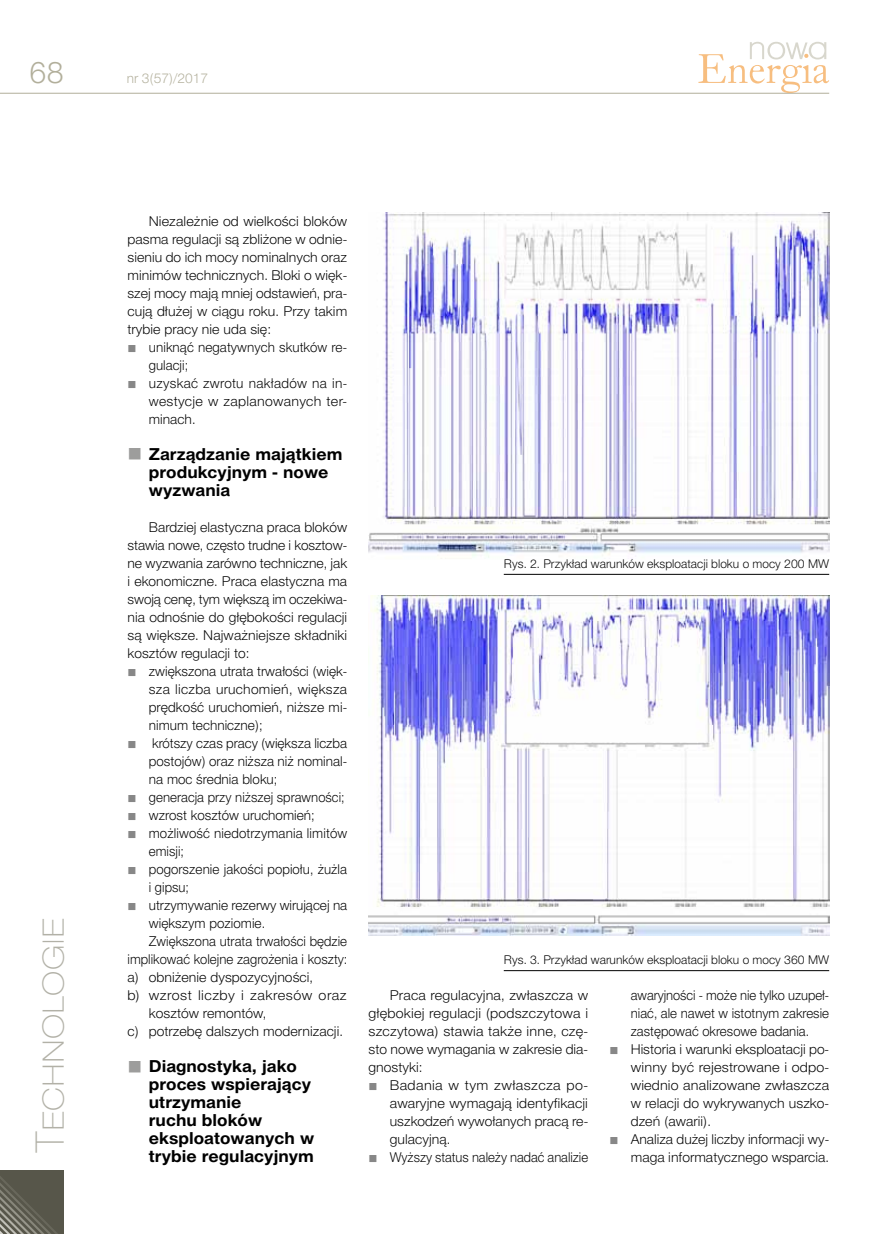
<style>
.page{position:relative;width:893px;height:1234px;background:#fff}
.page>*{position:absolute;margin:0;border:0;box-sizing:border-box;transform-origin:0 0}
.t1{font:39px "Switzer EFN Thin";color:#b2b1a7}
.t2{font:30px "Switzer EFN Light";color:#b2af9b}
.t3{font:700 16.5px/18px "Switzer EFN";color:#000;scale:1.04 1}
.t4{font:13.5px/18px "Switzer EFN Light";color:#000}
.t5{font:13.5px/18px "Switzer EFN Light";color:#000;scale:.96 1}
.t6{font:13.5px/18px "Switzer EFN Light";color:#000;text-align:justify;scale:1.05 1}
.t7{font:13.5px/18px "Switzer EFN Light";color:#000;text-align:justify;scale:1.06 1}
.t8{font:13.5px/18px "Switzer EFN Light";color:#000;scale:1.07 1}
.t9{font:13.5px "Switzer EFN Light";color:#000;scale:1.04 1}
.t10{font:13.5px "Switzer EFN Light";letter-spacing:.02em;color:#000}
.t11{font:13.5px "Switzer EFN Light";letter-spacing:.03em;color:#000;scale:1.07 1}
.t12{font:13.5px "Switzer EFN Light";color:#b2af9b}
.t13{font:12px "Switzer EFN Light";color:#000}
</style>
<div class="page">
<hr style="left:0;top:93px;width:829px;height:1px;background:#b2af9b">
<svg style="left:698px;top:42px;width:131px;height:51px"></svg>
<svg style="left:0;top:1170px;width:64px;height:63px;background:#605f53"></svg>
<img style="left:369px;top:213px;width:460px;height:346px">
<hr style="left:504px;top:574px;width:325px;height:1px;background:#000">
<img style="left:369px;top:595px;width:460px;height:340px">
<hr style="left:504px;top:970px;width:325px;height:1px;background:#000">
<h2 class="t2" style="left:30px;top:55px;width:36px">68</h2>
<p class="t12" style="left:127px;top:70px;width:83px">nr 3(57)/2017</p>
<h1 class="t1" style="left:28px;top:1152px;width:237px;rotate:-90deg">Technologie</h1>
<p class="t6" style="left:128px;top:211px;width:211px;text-indent:21px">Niezależnie od wielkości bloków pasma regulacji są zbliżone w odnie&shy;sieniu do ich mocy nominalnych oraz minimów technicznych. Bloki o więk&shy;szej mocy mają mniej odstawień, pra&shy;cują dłużej w ciągu roku. Przy takim trybie pracy nie uda się:</p>
<p class="t4" style="left:149px;top:337px;width:200px">uniknąć negatywnych skutków re&shy;gulacji;<br>uzyskać zwrotu nakładów na in&shy;westycje w zaplanowanych ter&shy;minach.</p>
<p class="t3" style="left:149px;top:444px;width:188px">Zarządzanie majątkiem produkcyjnym - nowe wyzwania</p>
<p class="t4" style="left:128px;top:517px;width:221px;text-align:justify;text-indent:21px">Bardziej elastyczna praca bloków stawia nowe, często trudne i kosztow&shy;ne wyzwania zarówno techniczne, jak i ekonomiczne. Praca elastyczna ma swoją cenę, tym większą im oczekiwa&shy;nia odnośnie do głębokości regulacji są większe. Najważniejsze składniki kosztów regulacji to:</p>
<p class="t4" style="left:149px;top:661px;width:200px">zwiększona utrata trwałości (więk-</p>
<p class="t10" style="left:149px;top:681px;width:200px">sza liczba uruchomień, większa</p>
<p class="t4" style="left:149px;top:697px;width:200px">prędkość uruchomień, niższe mi-</p>
<p class="t4" style="left:149px;top:715px;width:115px">nimum techniczne);</p>
<p class="t4" style="left:152px;top:733px;width:197px">krótszy czas pracy (większa liczba</p>
<p class="t4" style="left:149px;top:751px;width:200px">postojów) oraz niższa niż nominal-</p>
<p class="t4" style="left:149px;top:769px;width:130px">na moc średnia bloku;</p>
<p class="t4" style="left:149px;top:787px;width:197px">generacja przy niższej sprawności;</p>
<p class="t4" style="left:149px;top:805px;width:167px">wzrost kosztów uruchomień;</p>
<p class="t4" style="left:149px;top:823px;width:200px">możliwość niedotrzymania limitów</p>
<p class="t4" style="left:149px;top:841px;width:37px">emisji;</p>
<p class="t4" style="left:149px;top:859px;width:200px">pogorszenie jakości popiołu, żużla</p>
<p class="t4" style="left:149px;top:877px;width:42px">i gipsu;</p>
<p class="t4" style="left:149px;top:895px;width:200px">utrzymywanie rezerwy wirującej na</p>
<p class="t4" style="left:149px;top:913px;width:118px">większym poziomie.</p>
<p class="t4" style="left:149px;top:931px;width:200px">Zwiększona utrata trwałości będzie</p>
<p class="t4" style="left:128px;top:949px;width:221px">implikować kolejne zagrożenia i koszty:</p>
<p class="t9" style="left:128px;top:969px;width:180px">a) obniżenie dyspozycyjności,</p>
<p class="t11" style="left:128px;top:987px;width:206px">b) wzrost liczby i zakresów oraz</p>
<p class="t9" style="left:149px;top:1005px;width:114px">kosztów remontów,</p>
<p class="t9" style="left:128px;top:1023px;width:209px">c) potrzebę dalszych modernizacji.</p>
<p class="t3" style="left:149px;top:1056px;width:160px">Diagnostyka, jako proces wspierający utrzymanie<br>ruchu bloków eksploatowanych w trybie regulacyjnym</p>
<p class="t13" style="left:504px;top:556px;width:327px">Rys. 2. Przykład warunków eksploatacji bloku o mocy 200 MW</p>
<p class="t13" style="left:504px;top:952px;width:327px">Rys. 3. Przykład warunków eksploatacji bloku o mocy 360 MW</p>
<p class="t7" style="left:369px;top:985px;width:209px;text-indent:21px">Praca regulacyjna, zwłaszcza w głębokiej regulacji (podszczytowa i szczytowa) stawia także inne, czę&shy;sto nowe wymagania w zakresie dia&shy;gnostyki:</p>
<p class="t8" style="left:390px;top:1075px;width:187px">Badania w tym zwłaszcza po&shy;awaryjne wymagają identyfikacji uszkodzeń wywołanych pracą re&shy;gulacyjną.<br>Wyższy status należy nadać analizie</p>
<p class="t5" style="left:631px;top:985px;width:208px">awaryjności - może nie tylko uzupeł&shy;niać, ale nawet w istotnym zakresie zastępować okresowe badania.<br>Historia i warunki eksploatacji po&shy;winny być rejestrowane i odpo&shy;wiednio analizowane zwłaszcza w relacji do wykrywanych uszko&shy;dzeń (awarii).<br>Analiza dużej liczby informacji wy&shy;maga informatycznego wsparcia.</p>
</div>
